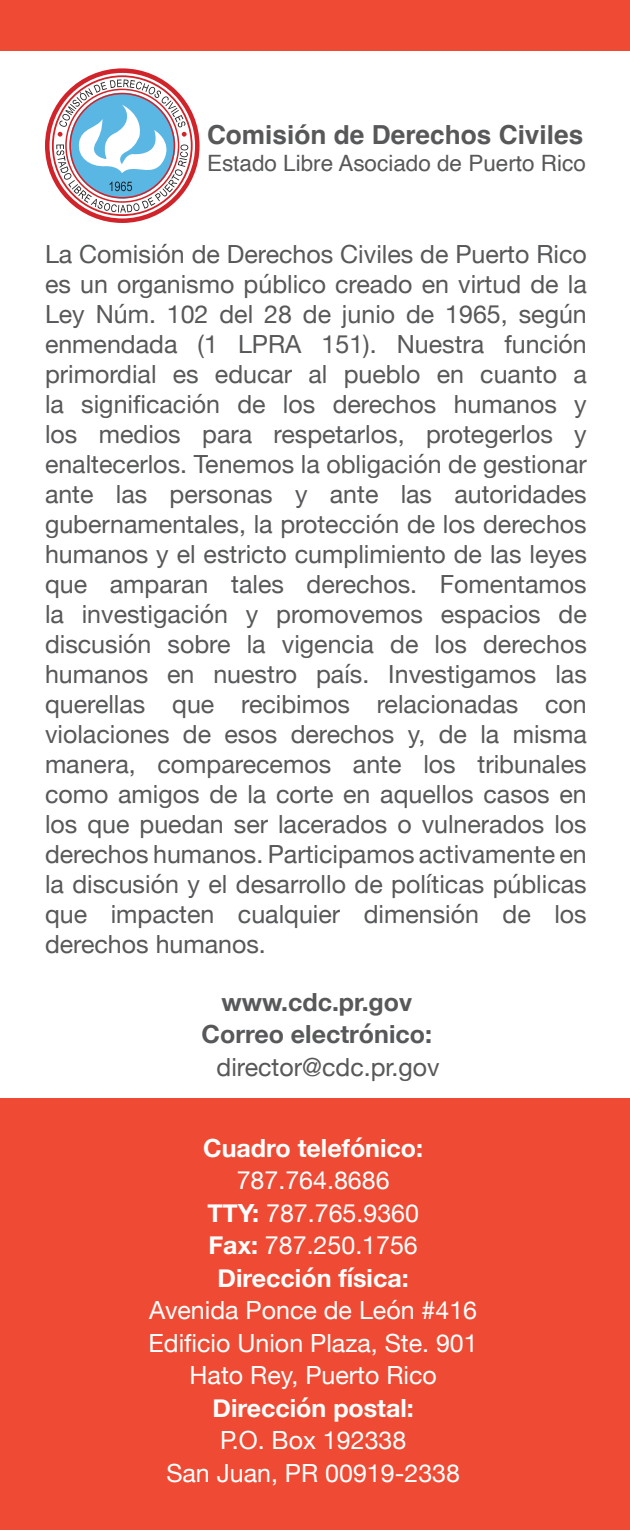
<style>
.page{position:relative;width:630px;height:1530px;background:#fff}
.page>*{position:absolute;margin:0;border:0;box-sizing:border-box;transform-origin:0 0}
.t1{font:700 26.25px "Helvetica";color:#57585a}
.t2{font:25px/30px "Helvetica Neue";color:#57585a;text-align:justify}
.t3{font:25px "Helvetica Neue";color:#fff}
.t4{font:700 25px "Helvetica Neue";color:#fff}
.t5{font:700 25px "Helvetica Neue";color:#57585a}
.t6{font:22.5px "Helvetica";color:#57585a}
.s1{font-weight:700}
</style>
<div class="page">
<div style="left:0;top:1099px;width:630px;height:431px;background:#ef4b34"></div>
<div style="left:0;top:0;width:630px;height:50px;background:#ef4b34"></div>
<svg style="left:45px;top:68px;width:155px;height:155px"></svg>
<p class="t1" style="left:207px;top:119px;width:378px">Comisión de Derechos Civiles</p>
<p class="t6" style="left:207px;top:146px;width:380px">Estado Libre Asociado de Puerto Rico</p>
<p class="t2" style="left:45px;top:241px;width:543px">La Comisión de Derechos Civiles de Puerto Rico es un organismo público creado en virtud de la Ley Núm. 102 del 28 de junio de 1965, según enmendada (1 LPRA 151). Nuestra función primordial es educar al pueblo en cuanto a la significación de los derechos humanos y los medios para respetarlos, protegerlos y enaltecerlos. Tenemos la obligación de gestionar ante las personas y ante las autoridades gubernamentales, la protección de los derechos humanos y el estricto cumplimiento de las leyes que amparan tales derechos. Fomentamos la investigación y promovemos espacios de discusión sobre la vigencia de los derechos humanos en nuestro país. Investigamos las querellas que recibimos relacionadas con violaciones de esos derechos y, de la misma manera, comparecemos ante los tribunales como amigos de la corte en aquellos casos en los que puedan ser lacerados o vulnerados los derechos humanos. Participamos activamente en la discusión y el desarrollo de políticas públicas que impacten cualquier dimensión de los</p>
<p class="t2" style="left:45px;top:931px;width:222px">derechos humanos.</p>
<p class="t5" style="left:221px;top:982px;width:192px">www.cdc.pr.gov</p>
<p class="t5" style="left:202px;top:1015px;width:232px">Correo electrónico:</p>
<p class="t2" style="left:217px;top:1053px;width:225px">director@cdc.pr.gov</p>
<p class="t4" style="left:203px;top:1128px;width:221px">Cuadro telefónico:</p>
<p class="t3" style="left:237px;top:1162px;width:154px">787.764.8686</p>
<p class="t3" style="left:207px;top:1195px;width:213px"><span class="s1">TTY:</span> 787.765.9360</p>
<p class="t3" style="left:209px;top:1227px;width:211px"><span class="s1">Fax:</span> 787.250.1756</p>
<p class="t4" style="left:218px;top:1258px;width:193px">Dirección física:</p>
<p class="t3" style="left:149px;top:1292px;width:329px">Avenida Ponce de León #416</p>
<p class="t3" style="left:149px;top:1325px;width:331px">Edificio Union Plaza, Ste. 901</p>
<p class="t3" style="left:190px;top:1357px;width:249px">Hato Rey, Puerto Rico</p>
<p class="t4" style="left:213px;top:1388px;width:203px">Dirección postal:</p>
<p class="t3" style="left:220px;top:1422px;width:188px">P.O. Box 192338</p>
<p class="t3" style="left:166px;top:1455px;width:295px">San Juan, PR 00919-2338</p>
</div>
